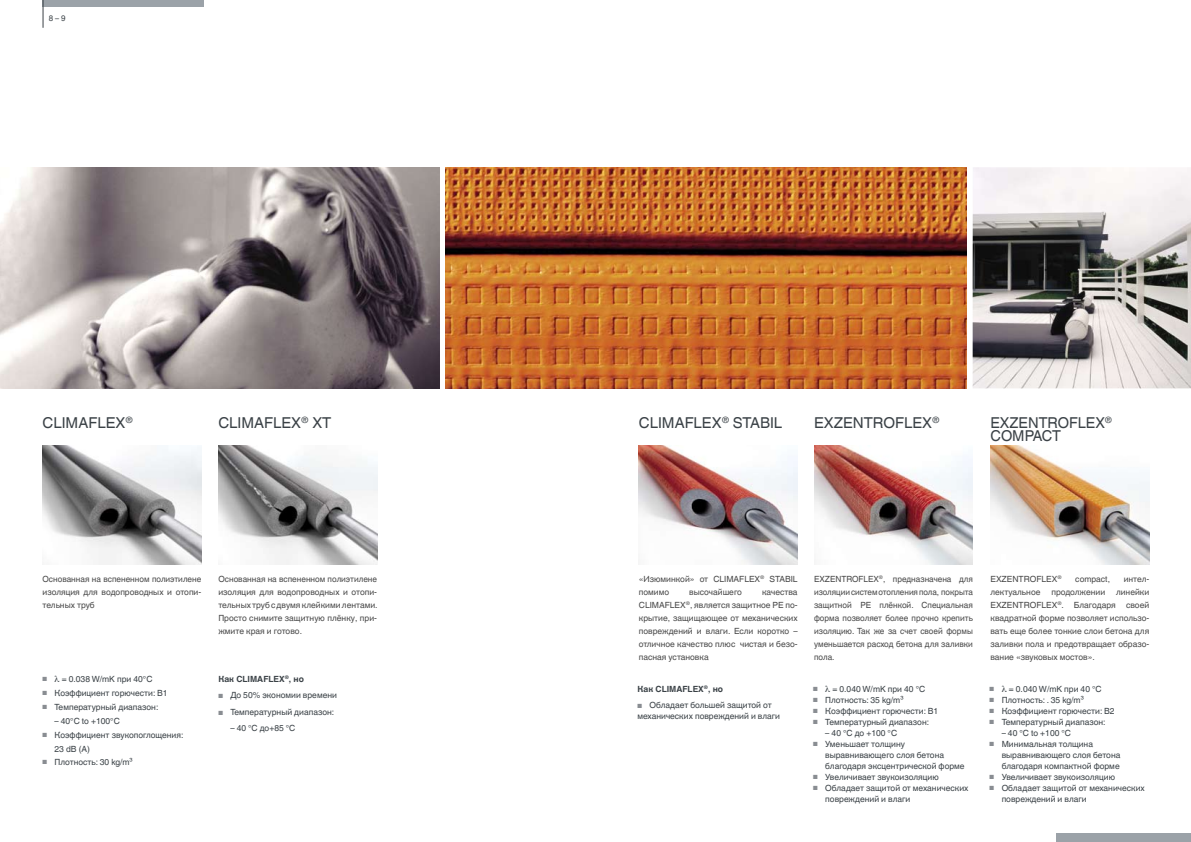
<style>
.page{position:relative;width:1191px;height:842px;background:#fff}
.page>*{position:absolute;margin:0;border:0;box-sizing:border-box;transform-origin:0 0}
.t1{font:15px/13px "Helvetica Linotype";color:#3a4146}
.t2{font:8.5px/13px "Helvetica Linotype";color:#484848;text-align:justify}
.t3{font:8.5px/11px "Helvetica Linotype";color:#3a4146}
.t4{font:700 8.5px "Helvetica Linotype";color:#3a4146}
.t5{font:8px "Helvetica Linotype";color:#3a4146}
.s1{color:#898d92}
</style>
<div class="page">
<div style="left:43px;top:0;width:161px;height:7px;background:#9ba2a8"></div>
<img style="left:445px;top:167px;width:522px;height:221px">
<img style="left:0;top:167px;width:439px;height:221px">
<img style="left:972px;top:167px;width:219px;height:221px">
<svg style="left:43px;top:0;width:1px;height:28px"></svg>
<div style="left:1056px;top:833px;width:135px;height:9px;background:#9ba2a8"></div>
<img style="left:43px;top:445px;width:158px;height:119px">
<img style="left:218px;top:445px;width:159px;height:119px">
<img style="left:639px;top:445px;width:158px;height:119px">
<img style="left:814px;top:445px;width:159px;height:119px">
<img style="left:990px;top:445px;width:159px;height:119px">
<p class="t5" style="left:49px;top:13px;width:18px">8 – 9</p>
<h1 class="t1" style="left:43px;top:417px;width:92px">CLIMAFLEX<sup>®</sup></h1>
<h1 class="t1" style="left:218px;top:417px;width:114px">CLIMAFLEX<sup>®</sup> XT</h1>
<h1 class="t1" style="left:639px;top:417px;width:145px">CLIMAFLEX<sup>®</sup> STABIL</h1>
<h1 class="t1" style="left:814px;top:417px;width:127px">EXZENTROFLEX<sup>®</sup></h1>
<h1 class="t1" style="left:990px;top:417px;width:123px">EXZENTROFLEX<sup>®<br></sup>COMPACT</h1>
<p class="t2" style="left:43px;top:573px;width:160px">ОСНОВАННАЯ НА ВСПЕНЕННОМ ПОЛИЭТИЛЕНЕ ИЗОЛЯЦИЯ ДЛЯ ВОДОПРОВОДНЫХ И ОТОПИ-ТЕЛЬНЫХ ТРУБ</p>
<p class="t2" style="left:218px;top:573px;width:161px">ОСНОВАННАЯ НА ВСПЕНЕННОМ ПОЛИЭТИЛЕНЕ ИЗОЛЯЦИЯ ДЛЯ ВОДОПРОВОДНЫХ И ОТОПИ-ТЕЛЬНЫХ ТРУБ С ДВУМЯ КЛЕЙКИМИ ЛЕНТАМИ.<br>ПРОСТО СНИМИТЕ ЗАЩИТНУЮ ПЛЁНКУ, ПРИ-ЖМИТЕ КРАЯ И ГОТОВО.</p>
<p class="t2" style="left:639px;top:573px;width:160px">«ИЗЮМИНКОЙ» ОТ CLIMAFLEX<sup>®</sup> STABIL<br>ПОМИМО</p>
<p class="t2" style="left:689px;top:586px;width:54px">ВЫСОЧАЙШЕГО</p>
<p class="t2" style="left:639px;top:586px;width:160px;text-indent:123px">КАЧЕСТВА CLIMAFLEX<sup>®</sup>, ЯВЛЯЕТСЯ ЗАЩИТНОЕ РЕ ПО-КРЫТИЕ, ЗАЩИЩАЮЩЕЕ ОТ МЕХАНИЧЕСКИХ ПОВРЕЖДЕНИЙ И ВЛАГИ. ЕСЛИ КОРОТКО – ОТЛИЧНОЕ КАЧЕСТВО ПЛЮС ЧИСТАЯ И БЕЗО-ПАСНАЯ УСТАНОВКА</p>
<p class="t3" style="left:43px;top:674px;width:111px"><span class="s1">■</span> = 0.038 W/MK ПРИ 40°C</p>
<p class="t3" style="left:43px;top:688px;width:126px"><span class="s1">■</span> КОЭФФИЦИЕНТ ГОРЮЧЕСТИ: B1</p>
<p class="t3" style="left:43px;top:702px;width:117px"><span class="s1">■</span> ТЕМПЕРАТУРНЫЙ ДИАПАЗОН:</p>
<p class="t3" style="left:55px;top:715px;width:67px">– 40°C TO +100°C</p>
<p class="t3" style="left:55px;top:728px;width:130px;line-height:13.8px;text-indent:-12px"><span class="s1">■</span> КОЭФФИЦИЕНТ ЗВУКОПОГЛОЩЕНИЯ:<br>23 DB (A)</p>
<p class="t3" style="left:43px;top:757px;width:92px"><span class="s1">■</span> ПЛОТНОСТЬ: 30 KG/M³</p>
<p class="t4" style="left:218px;top:674px;width:87px">Как CLIMAFLEX<sup>®</sup>, но</p>
<p class="t3" style="left:218px;top:689px;width:120px"><span class="s1">■</span> ДО 50% ЭКОНОМИИ ВРЕМЕНИ</p>
<p class="t3" style="left:218px;top:706px;width:117px"><span class="s1">■</span> ТЕМПЕРАТУРНЫЙ ДИАПАЗОН:</p>
<p class="t3" style="left:230px;top:723px;width:67px">– 40 °C ДО+85 °C</p>
<p class="t4" style="left:637px;top:684px;width:87px">Как CLIMAFLEX<sup>®</sup>, но</p>
<p class="t3" style="left:637px;top:699px;width:144px"><span class="s1">■</span> ОБЛАДАЕТ БОЛЬШЕЙ ЗАЩИТОЙ ОТ<br>МЕХАНИЧЕСКИХ ПОВРЕЖДЕНИЙ И ВЛАГИ</p>
<p class="t2" style="left:814px;top:573px;width:160px">EXZENTROFLEX<sup>®</sup>, ПРЕДНАЗНАЧЕНА ДЛЯ ИЗОЛЯЦИИ СИСТЕМ ОТОПЛЕНИЯ ПОЛА, ПОКРЫТА ЗАЩИТНОЙ РЕ ПЛЁНКОЙ. СПЕЦИАЛЬНАЯ ФОРМА ПОЗВОЛЯЕТ БОЛЕЕ ПРОЧНО КРЕПИТЬ ИЗОЛЯЦИЮ. ТАК ЖЕ ЗА СЧЕТ СВОЕЙ ФОРМЫ УМЕНЬШАЕТСЯ РАСХОД БЕТОНА ДЛЯ ЗАЛИВКИ ПОЛА.</p>
<p class="t2" style="left:990px;top:573px;width:73px">EXZENTROFLEX<sup>®</sup></p>
<p class="t2" style="left:1075px;top:573px;width:36px">COMPACT,</p>
<p class="t2" style="left:1123px;top:573px;width:27px">ИНТЕЛ-</p>
<p class="t2" style="left:990px;top:586px;width:160px;text-indent:126px">ЛИНЕЙКИ EXZENTROFLEX<sup>®</sup>. БЛАГОДАРЯ СВОЕЙ КВАДРАТНОЙ ФОРМЕ ПОЗВОЛЯЕТ ИСПОЛЬЗО-ВАТЬ ЕЩЕ БОЛЕЕ ТОНКИЕ СЛОИ БЕТОНА ДЛЯ ЗАЛИВКИ ПОЛА И ПРЕДОТВРАЩАЕТ ОБРАЗО-ВАНИЕ «ЗВУКОВЫХ МОСТОВ».</p>
<p class="t2" style="left:990px;top:586px;width:51px">ЛЕКТУАЛЬНОЕ</p>
<p class="t2" style="left:1051px;top:586px;width:55px">ПРОДОЛЖЕНИИ</p>
<p class="t3" style="left:813px;top:683px;width:113px"><span class="s1">■</span> = 0.040 W/MK ПРИ 40 °C</p>
<p class="t3" style="left:813px;top:694px;width:92px"><span class="s1">■</span> ПЛОТНОСТЬ: 35 KG/M³</p>
<p class="t3" style="left:813px;top:705px;width:126px"><span class="s1">■</span> КОЭФФИЦИЕНТ ГОРЮЧЕСТИ: B1</p>
<p class="t3" style="left:813px;top:716px;width:117px"><span class="s1">■</span> ТЕМПЕРАТУРНЫЙ ДИАПАЗОН:</p>
<p class="t3" style="left:825px;top:727px;width:73px">– 40 °C ДО +100 °C</p>
<p class="t3" style="left:825px;top:738px;width:141px;text-indent:-12px"><span class="s1">■</span> УМЕНЬШАЕТ ТОЛЩИНУ<br>ВЫРАВНИВАЮЩЕГО СЛОЯ БЕТОНА<br>БЛАГОДАРЯ ЭКСЦЕНТРИЧЕСКОЙ ФОРМЕ</p>
<p class="t3" style="left:813px;top:771px;width:127px"><span class="s1">■</span> УВЕЛИЧИВАЕТ ЗВУКОИЗОЛЯЦИЮ</p>
<p class="t3" style="left:825px;top:782px;width:145px;text-indent:-12px"><span class="s1">■</span> ОБЛАДАЕТ ЗАЩИТОЙ ОТ МЕХАНИЧЕСКИХ<br>ПОВРЕЖДЕНИЙ И ВЛАГИ</p>
<p class="t3" style="left:989px;top:683px;width:113px"><span class="s1">■</span> = 0.040 W/MK ПРИ 40 °C</p>
<p class="t3" style="left:989px;top:694px;width:96px"><span class="s1">■</span> ПЛОТНОСТЬ: . 35 KG/M³</p>
<p class="t3" style="left:989px;top:705px;width:126px"><span class="s1">■</span> КОЭФФИЦИЕНТ ГОРЮЧЕСТИ: B2</p>
<p class="t3" style="left:989px;top:716px;width:117px"><span class="s1">■</span> ТЕМПЕРАТУРНЫЙ ДИАПАЗОН:</p>
<p class="t3" style="left:1001px;top:727px;width:71px">– 40 °C TO +100 °C</p>
<p class="t3" style="left:1001px;top:738px;width:120px;text-indent:-12px"><span class="s1">■</span> МИНИМАЛЬНАЯ ТОЛЩИНА<br>ВЫРАВНИВАЮЩЕГО СЛОЯ БЕТОНА<br>БЛАГОДАРЯ КОМПАКТНОЙ ФОРМЕ</p>
<p class="t3" style="left:989px;top:771px;width:127px"><span class="s1">■</span> УВЕЛИЧИВАЕТ ЗВУКОИЗОЛЯЦИЮ</p>
<p class="t3" style="left:1001px;top:782px;width:145px;text-indent:-12px"><span class="s1">■</span> ОБЛАДАЕТ ЗАЩИТОЙ ОТ МЕХАНИЧЕСКИХ<br>ПОВРЕЖДЕНИЙ И ВЛАГИ</p>
</div>
